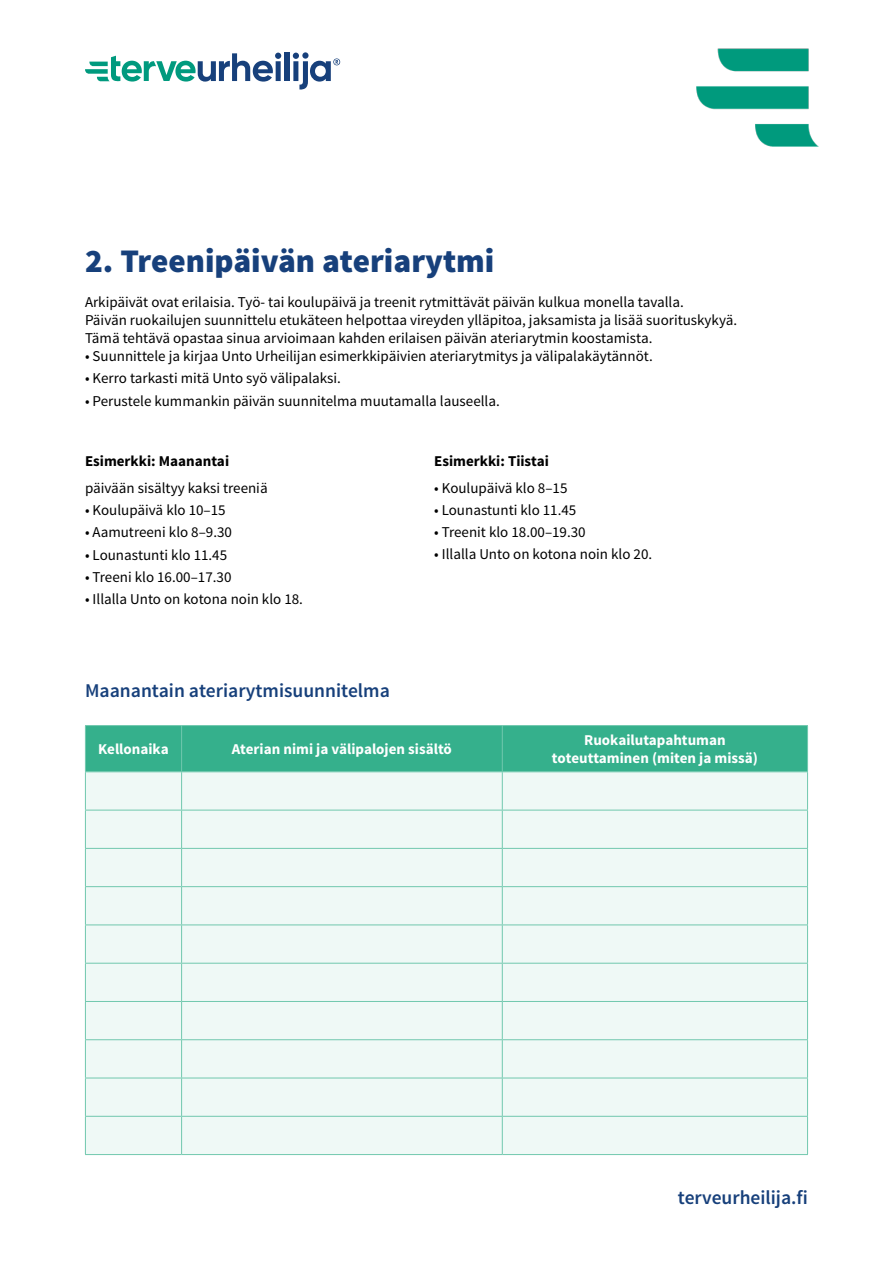
<style>
.page{position:relative;width:893px;height:1263px;background:#fff}
.page>*{position:absolute;margin:0;border:0;box-sizing:border-box;transform-origin:0 0}
.t1{font:900 33px "Source Sans Pro";color:#17407b}
.t2{font:600 19.5px "Source Sans Pro";color:#17407b}
.t3{font:15px/18px "Source Sans Pro";color:#000}
.t4{font:700 15px/18px "Source Sans Pro";color:#fff;text-align:center}
.t5{font:700 15px "Source Sans Pro";color:#000}
</style>
<div class="page">
<div style="left:285px;top:52px;width:5px;height:29px;background:#17407b"></div>
<svg style="left:85px;top:53px;width:196px;height:29px"></svg>
<svg style="left:293px;top:53px;width:47px;height:37px"></svg>
<img style="left:696px;top:49px;width:122px;height:98px">
<div style="left:86px;top:726px;width:721px;height:45px;background:#35b08c"></div>
<div style="left:86px;top:772px;width:721px;height:382px;background:#eff9f6"></div>
<hr style="left:85px;top:726px;width:1px;height:45px;background:#71c8ae">
<hr style="left:85px;top:725px;width:97px;height:1px;background:#71c8ae">
<hr style="left:181px;top:726px;width:1px;height:45px;background:#71c8ae">
<hr style="left:182px;top:725px;width:320px;height:1px;background:#71c8ae">
<hr style="left:502px;top:725px;width:306px;height:1px;background:#71c8ae">
<hr style="left:502px;top:726px;width:1px;height:45px;background:#71c8ae">
<hr style="left:807px;top:726px;width:1px;height:45px;background:#71c8ae">
<hr style="left:85px;top:772px;width:1px;height:38px;background:#71c8ae">
<hr style="left:85px;top:771px;width:97px;height:1px;background:#71c8ae">
<hr style="left:181px;top:772px;width:1px;height:38px;background:#71c8ae">
<hr style="left:182px;top:771px;width:320px;height:1px;background:#71c8ae">
<hr style="left:502px;top:771px;width:306px;height:1px;background:#71c8ae">
<hr style="left:502px;top:772px;width:1px;height:38px;background:#71c8ae">
<hr style="left:807px;top:772px;width:1px;height:38px;background:#71c8ae">
<hr style="left:85px;top:810px;width:1px;height:38px;background:#71c8ae">
<hr style="left:85px;top:849px;width:1px;height:37px;background:#71c8ae">
<hr style="left:85px;top:887px;width:1px;height:37px;background:#71c8ae">
<hr style="left:85px;top:925px;width:1px;height:38px;background:#71c8ae">
<hr style="left:85px;top:963px;width:1px;height:38px;background:#71c8ae">
<hr style="left:85px;top:1002px;width:1px;height:37px;background:#71c8ae">
<hr style="left:85px;top:1040px;width:1px;height:38px;background:#71c8ae">
<hr style="left:85px;top:810px;width:97px;height:1px;background:#71c8ae">
<hr style="left:85px;top:848px;width:97px;height:1px;background:#71c8ae">
<hr style="left:85px;top:886px;width:97px;height:1px;background:#71c8ae">
<hr style="left:85px;top:924px;width:97px;height:1px;background:#71c8ae">
<hr style="left:85px;top:963px;width:97px;height:1px;background:#71c8ae">
<hr style="left:85px;top:1001px;width:97px;height:1px;background:#71c8ae">
<hr style="left:85px;top:1039px;width:97px;height:1px;background:#71c8ae">
<hr style="left:181px;top:810px;width:1px;height:38px;background:#71c8ae">
<hr style="left:181px;top:849px;width:1px;height:37px;background:#71c8ae">
<hr style="left:181px;top:887px;width:1px;height:37px;background:#71c8ae">
<hr style="left:181px;top:925px;width:1px;height:38px;background:#71c8ae">
<hr style="left:181px;top:963px;width:1px;height:38px;background:#71c8ae">
<hr style="left:181px;top:1002px;width:1px;height:37px;background:#71c8ae">
<hr style="left:181px;top:1040px;width:1px;height:38px;background:#71c8ae">
<hr style="left:182px;top:810px;width:320px;height:1px;background:#71c8ae">
<hr style="left:502px;top:810px;width:306px;height:1px;background:#71c8ae">
<hr style="left:502px;top:810px;width:1px;height:38px;background:#71c8ae">
<hr style="left:807px;top:810px;width:1px;height:38px;background:#71c8ae">
<hr style="left:502px;top:849px;width:1px;height:37px;background:#71c8ae">
<hr style="left:807px;top:849px;width:1px;height:37px;background:#71c8ae">
<hr style="left:502px;top:887px;width:1px;height:37px;background:#71c8ae">
<hr style="left:807px;top:887px;width:1px;height:37px;background:#71c8ae">
<hr style="left:502px;top:925px;width:1px;height:38px;background:#71c8ae">
<hr style="left:807px;top:925px;width:1px;height:38px;background:#71c8ae">
<hr style="left:502px;top:963px;width:1px;height:38px;background:#71c8ae">
<hr style="left:807px;top:963px;width:1px;height:38px;background:#71c8ae">
<hr style="left:502px;top:1002px;width:1px;height:37px;background:#71c8ae">
<hr style="left:807px;top:1002px;width:1px;height:37px;background:#71c8ae">
<hr style="left:502px;top:1040px;width:1px;height:38px;background:#71c8ae">
<hr style="left:807px;top:1040px;width:1px;height:38px;background:#71c8ae">
<hr style="left:182px;top:848px;width:320px;height:1px;background:#71c8ae">
<hr style="left:502px;top:848px;width:306px;height:1px;background:#71c8ae">
<hr style="left:182px;top:886px;width:320px;height:1px;background:#71c8ae">
<hr style="left:502px;top:886px;width:306px;height:1px;background:#71c8ae">
<hr style="left:182px;top:924px;width:320px;height:1px;background:#71c8ae">
<hr style="left:502px;top:924px;width:306px;height:1px;background:#71c8ae">
<hr style="left:182px;top:963px;width:320px;height:1px;background:#71c8ae">
<hr style="left:502px;top:963px;width:306px;height:1px;background:#71c8ae">
<hr style="left:182px;top:1001px;width:320px;height:1px;background:#71c8ae">
<hr style="left:502px;top:1001px;width:306px;height:1px;background:#71c8ae">
<hr style="left:182px;top:1039px;width:320px;height:1px;background:#71c8ae">
<hr style="left:502px;top:1039px;width:306px;height:1px;background:#71c8ae">
<hr style="left:85px;top:1078px;width:1px;height:38px;background:#71c8ae">
<hr style="left:85px;top:1078px;width:97px;height:1px;background:#71c8ae">
<hr style="left:181px;top:1078px;width:1px;height:38px;background:#71c8ae">
<hr style="left:182px;top:1078px;width:320px;height:1px;background:#71c8ae">
<hr style="left:502px;top:1078px;width:1px;height:38px;background:#71c8ae">
<hr style="left:502px;top:1078px;width:306px;height:1px;background:#71c8ae">
<hr style="left:807px;top:1078px;width:1px;height:38px;background:#71c8ae">
<hr style="left:85px;top:1117px;width:1px;height:37px;background:#71c8ae">
<hr style="left:85px;top:1116px;width:97px;height:1px;background:#71c8ae">
<hr style="left:85px;top:1154px;width:97px;height:1px;background:#71c8ae">
<hr style="left:181px;top:1117px;width:1px;height:37px;background:#71c8ae">
<hr style="left:182px;top:1116px;width:320px;height:1px;background:#71c8ae">
<hr style="left:182px;top:1154px;width:320px;height:1px;background:#71c8ae">
<hr style="left:502px;top:1117px;width:1px;height:37px;background:#71c8ae">
<hr style="left:502px;top:1116px;width:306px;height:1px;background:#71c8ae">
<hr style="left:807px;top:1117px;width:1px;height:37px;background:#71c8ae">
<hr style="left:502px;top:1154px;width:306px;height:1px;background:#71c8ae">
<h1 class="t1" style="left:85px;top:240px;width:411px">2. Treenipäivän ateriarytmi</h1>
<p class="t3" style="left:85px;top:293px;width:654px">Arkipäivät ovat erilaisia. Työ- tai koulupäivä ja treenit rytmittävät päivän kulkua monella tavalla.<br>Päivän ruokailujen suunnittelu etukäteen helpottaa vireyden ylläpitoa, jaksamista ja lisää suorituskykyä.<br>Tämä tehtävä opastaa sinua arvioimaan kahden erilaisen päivän ateriarytmin koostamista.</p>
<p class="t3" style="left:85px;top:347px;width:569px">• Suunnittele ja kirjaa Unto Urheilijan esimerkkipäivien ateriarytmitys ja välipalakäytännöt.</p>
<p class="t3" style="left:85px;top:370px;width:257px">• Kerro tarkasti mitä Unto syö välipalaksi.</p>
<p class="t3" style="left:85px;top:392px;width:416px">• Perustele kummankin päivän suunnitelma muutamalla lauseella.</p>
<p class="t5" style="left:85px;top:452px;width:146px">Esimerkki: Maanantai</p>
<p class="t3" style="left:85px;top:479px;width:184px">päivään sisältyy kaksi treeniä</p>
<p class="t3" style="left:85px;top:501px;width:142px">• Koulupäivä klo 10–15</p>
<p class="t3" style="left:85px;top:523px;width:149px">• Aamutreeni klo 8–9.30</p>
<p class="t3" style="left:85px;top:546px;width:144px">• Lounastunti klo 11.45</p>
<p class="t3" style="left:85px;top:568px;width:148px">• Treeni klo 16.00–17.30</p>
<p class="t3" style="left:85px;top:590px;width:219px">• Illalla Unto on kotona noin klo 18.</p>
<h2 class="t2" style="left:85px;top:678px;width:306px">Maanantain ateriarytmisuunnitelma</h2>
<p class="t5" style="left:434px;top:452px;width:116px">Esimerkki: Tiistai</p>
<p class="t3" style="left:434px;top:479px;width:135px">• Koulupäivä klo 8–15</p>
<p class="t3" style="left:434px;top:501px;width:144px">• Lounastunti klo 11.45</p>
<p class="t3" style="left:434px;top:523px;width:153px">• Treenit klo 18.00–19.30</p>
<p class="t3" style="left:434px;top:546px;width:219px">• Illalla Unto on kotona noin klo 20.</p>
<p class="t4" style="left:98px;top:741px;width:72px">Kellonaika</p>
<p class="t4" style="left:232px;top:741px;width:221px">Aterian nimi ja välipalojen sisältö</p>
<p class="t4" style="left:552px;top:732px;width:208px">Ruokailutapahtuman toteuttaminen (miten ja missä)</p>
<h2 class="t2" style="left:678px;top:1185px;width:132px">terveurheilija.fi</h2>
</div>
